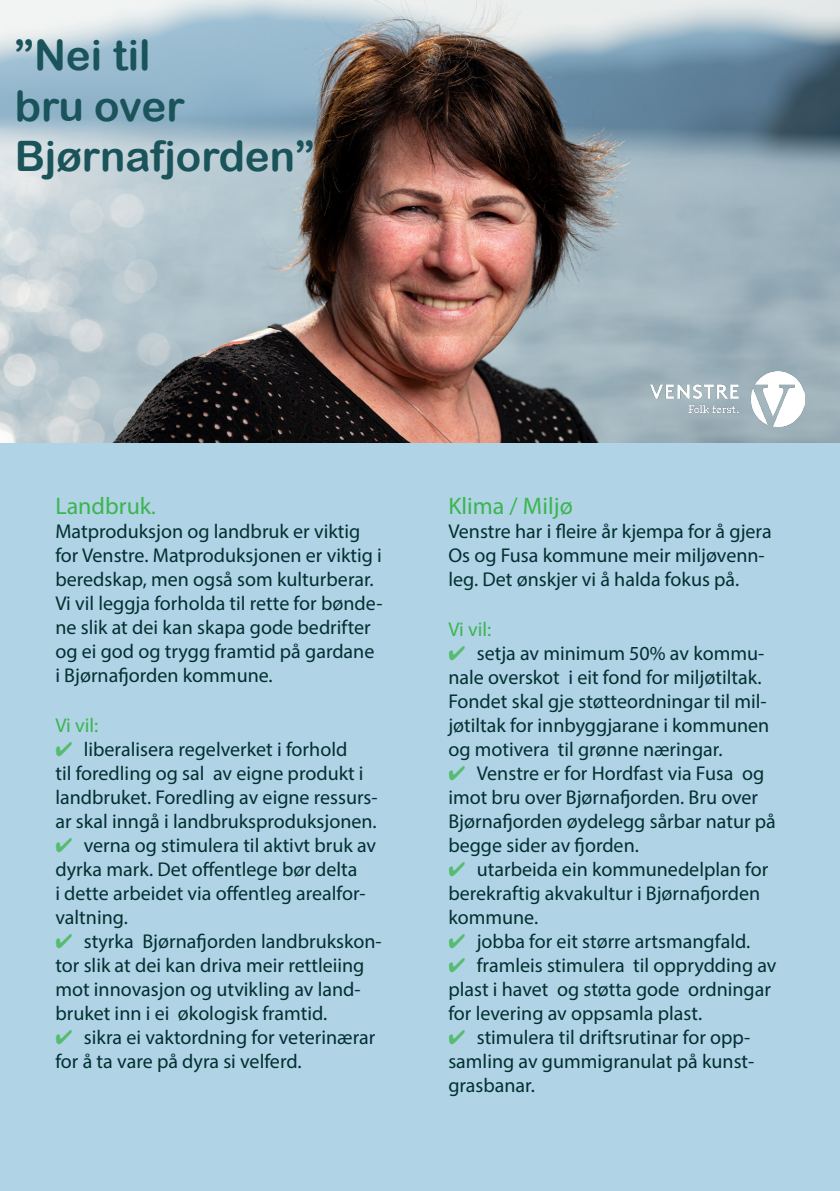
<style>
.page{position:relative;width:840px;height:1191px;background:#fff}
.page>*{position:absolute;margin:0;border:0;box-sizing:border-box;transform-origin:0 0}
.Punktliste_oransje{font:42px "Arial Rounded MT Bold";color:#1a535a}
.Punktliste_Vgrønn{font:24px "Myriad Pro";color:#3bb54f}
.Punktliste_Vgrønn-2{font:20px/24px "Myriad Pro";color:#013031}
.Punktliste_Vgrønn-3{font:20px "Myriad Pro";color:#3bb54f}
.s1{font-size:22px}
.s2{color:#57bc71}
</style>
<div class="page">
<hr style="left:839px;top:1px;width:1px;height:1190px;background:#b0d3e5">
<div style="left:0;top:1px;width:839px;height:1190px;background:#b0d3e5"></div>
<img style="left:0;top:0;width:839px;height:442px">
<img style="left:650px;top:371px;width:154px;height:56px">
<p class="Punktliste_oransje" style="left:15px;top:31px;width:137px">”Nei til</p>
<p class="Punktliste_oransje" style="left:15px;top:81px;width:171px">bru over</p>
<p class="Punktliste_oransje" style="left:15px;top:131px;width:301px">Bjørnafjorden”</p>
<p class="Punktliste_Vgrønn" style="left:55px;top:491px;width:102px">Landbruk<span class="s1">.</span></p>
<p class="Punktliste_Vgrønn-2" style="left:55px;top:519px;width:328px">Matproduksjon og landbruk er viktig for Venstre. Matproduksjonen er viktig i beredskap, men også som kulturberar.<br>Vi vil leggja forholda til rette for bønde&shy;ne slik at dei kan skapa gode bedrifter og ei god og trygg framtid på gardane i Bjørnafjorden kommune.</p>
<p class="Punktliste_Vgrønn-3" style="left:55px;top:713px;width:44px">Vi vil:</p>
<p class="Punktliste_Vgrønn-2" style="left:55px;top:737px;width:323px"><span class="s2">✔</span> liberalisera regelverket i forhold<br>til foredling og sal av eigne produkt i landbruket. Foredling av eigne ressurs&shy;ar skal inngå i landbruksproduksjonen.</p>
<p class="Punktliste_Vgrønn-2" style="left:55px;top:833px;width:322px"><span class="s2">✔</span> verna og stimulera til aktivt bruk av dyrka mark. Det offentlege bør delta<br>i dette arbeidet via offentleg arealfor&shy;valtning.</p>
<p class="Punktliste_Vgrønn-2" style="left:55px;top:929px;width:327px"><span class="s2">✔</span> styrka Bjørnafjorden landbrukskon&shy;tor slik at dei kan driva meir rettleiing mot innovasjon og utvikling av land&shy;bruket inn i ei økologisk framtid.</p>
<p class="Punktliste_Vgrønn-2" style="left:55px;top:1025px;width:321px"><span class="s2">✔</span> sikra ei vaktordning for veterinærar for å ta vare på dyra si velferd.</p>
<p class="Punktliste_Vgrønn" style="left:448px;top:491px;width:126px">Klima / Miljø</p>
<p class="Punktliste_Vgrønn-2" style="left:448px;top:519px;width:324px">Venstre har i fleire år kjempa for å gjera<br>Os og Fusa kommune meir miljøvenn&shy;leg. Det ønskjer vi å halda fokus på.</p>
<p class="Punktliste_Vgrønn-3" style="left:448px;top:617px;width:44px">Vi vil:</p>
<p class="Punktliste_Vgrønn-2" style="left:448px;top:641px;width:322px"><span class="s2">✔</span> setja av minimum 50% av kommu&shy;nale overskot i eit fond for miljøtiltak.<br>Fondet skal gje støtteordningar til mil&shy;jøtiltak for innbyggjarane i kommunen og motivera til grønne næringar.</p>
<p class="Punktliste_Vgrønn-2" style="left:448px;top:761px;width:329px"><span class="s2">✔</span> Venstre er for Hordfast via Fusa og imot bru over Bjørnafjorden. Bru over Bjørnafjorden øydelegg sårbar natur på begge sider av fjorden.</p>
<p class="Punktliste_Vgrønn-2" style="left:448px;top:857px;width:321px"><span class="s2">✔</span> utarbeida ein kommunedelplan for berekraftig akvakultur i Bjørnafjorden kommune.</p>
<p class="Punktliste_Vgrønn-2" style="left:448px;top:929px;width:303px"><span class="s2">✔</span> jobba for eit større artsmangfald.</p>
<p class="Punktliste_Vgrønn-2" style="left:448px;top:953px;width:329px"><span class="s2">✔</span> framleis stimulera til opprydding av plast i havet og støtta gode ordningar for levering av oppsamla plast.</p>
<p class="Punktliste_Vgrønn-2" style="left:448px;top:1025px;width:307px"><span class="s2">✔</span> stimulera til driftsrutinar for opp&shy;samling av gummigranulat på kunst&shy;grasbanar.</p>
</div>
